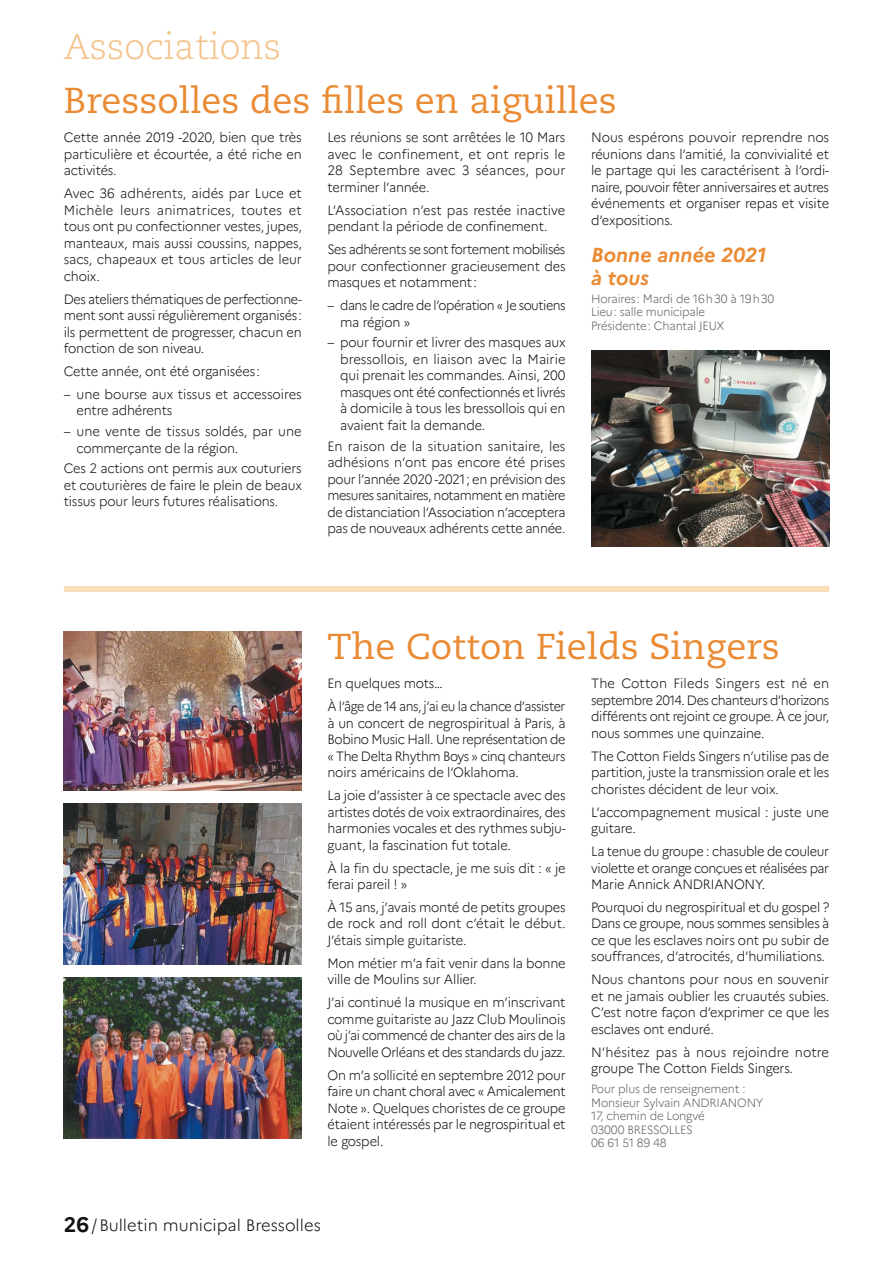
<style>
.page{position:relative;width:893px;height:1263px;background:#fff}
.page>*{position:absolute;margin:0;border:0;box-sizing:border-box;transform-origin:0 0}
.t1{font:36px "Caecilia LT Std";color:#ea8b34}
.t2{font:300 36px "Caecilia LT Std";color:#f4c28a}
.t3{font:italic 700 20.25px/22.5px "Marianne";color:#ea8b34}
.t4{font:300 16.5px "Marianne";color:#121212}
.t5{font:300 13.5px/16.5px "Marianne";letter-spacing:-.015em;color:#121212;text-align:justify;scale:.95 1}
.t6{font:300 13.5px/16.5px "Marianne";letter-spacing:-.015em;color:#121212;text-align:justify;scale:.96 1}
.t7{font:300 13.5px/16.5px "Marianne";letter-spacing:-.015em;color:#121212;text-align:justify;scale:.93 1}
.t8{font:300 13.5px/16.5px "Marianne";letter-spacing:-.015em;color:#121212;text-align:justify;scale:.94 1}
.t9{font:300 13.5px/23px "Marianne";letter-spacing:-.035em;color:#121212;scale:.95 1}
.t10{font:300 13.5px/16.5px "Marianne";letter-spacing:-.035em;color:#121212;scale:.93 1}
.t11{font:300 12px/13.5px "Marianne";letter-spacing:-.015em;color:#606362;scale:.95 1}
.s1{font-weight:700;font-size:21px}
</style>
<div class="page">
<img style="left:591px;top:351px;width:238px;height:195px">
<img style="left:64px;top:631px;width:238px;height:159px">
<img style="left:64px;top:803px;width:238px;height:161px">
<img style="left:64px;top:977px;width:238px;height:161px">
<div style="left:64px;top:586px;width:765px;height:6px;background:#f9deb9"></div>
<h1 class="t2" style="left:64px;top:27px;width:219px">Associations</h1>
<h1 class="t1" style="left:64px;top:80px;width:554px">Bressolles des filles en aiguilles</h1>
<p class="t6" style="left:64px;top:129px;width:249px">Cette année 2019 -2020, bien que très particulière et écourtée, a été riche en activités.</p>
<p class="t6" style="left:64px;top:185px;width:250px">Avec 36 adhérents, aidés par Luce et Michèle leurs animatrices, toutes et tous ont pu confectionner vestes, jupes, manteaux, mais aussi coussins, nappes, sacs, chapeaux et tous articles de leur choix.</p>
<p class="t7" style="left:64px;top:291px;width:258px">Des ateliers thématiques de perfectionne&shy;ment sont aussi régulièrement organisés: ils permettent de progresser, chacun en fonction de son niveau.</p>
<p class="t5" style="left:64px;top:363px;width:208px">Cette année, ont été organisées:</p>
<p class="t6" style="left:77px;top:386px;width:236px;text-indent:-13px">– une bourse aux tissus et accessoires entre adhérents</p>
<p class="t6" style="left:77px;top:423px;width:236px;text-indent:-13px">– une vente de tissus soldés, par une commerçante de la région.</p>
<p class="t5" style="left:64px;top:460px;width:252px">Ces 2 actions ont permis aux couturiers et couturières de faire le plein de beaux tissus pour leurs futures réalisations.</p>
<p class="t5" style="left:327px;top:129px;width:252px">Les réunions se sont arrêtées le 10 Mars avec le confinement, et ont repris le 28 Septembre avec 3 séances, pour terminer l’année.</p>
<p class="t6" style="left:327px;top:202px;width:249px">L’Association n’est pas restée inactive pendant la période de confinement.</p>
<p class="t7" style="left:327px;top:241px;width:258px">Ses adhérents se sont fortement mobilisés pour confectionner gracieusement des masques et notamment:</p>
<p class="t10" style="left:340px;top:297px;width:244px;text-indent:-13px">– dans le cadre de l’opération « Je soutiens ma région »</p>
<p class="t5" style="left:340px;top:334px;width:239px;text-indent:-13px">– pour fournir et livrer des masques aux bressollois, en liaison avec la Mairie qui prenait les commandes. Ainsi, 200 masques ont été confectionnés et livrés à domicile à tous les bressollois qui en avaient fait la demande.</p>
<p class="t6" style="left:327px;top:437px;width:250px">En raison de la situation sanitaire, les adhésions n’ont pas encore été prises pour l’année 2020 -2021; en prévision des mesures sanitaires, notamment en matière de distanciation l’Association n’acceptera pas de nouveaux adhérents cette année.</p>
<p class="t6" style="left:591px;top:129px;width:250px">Nous espérons pouvoir reprendre nos réunions dans l’amitié, la convivialité et le partage qui les caractérisent à l’ordi&shy;naire, pouvoir fêter anniversaires et autres événements et organiser repas et visite d’expositions.</p>
<h2 class="t3" style="left:591px;top:244px;width:176px">Bonne année 2021 à tous</h2>
<p class="t11" style="left:591px;top:291px;width:194px">Horaires: Mardi de 16h30 à 19h30<br>Lieu: salle municipale<br>Présidente: Chantal JEUX</p>
<h1 class="t1" style="left:327px;top:626px;width:454px">The Cotton Fields Singers</h1>
<p class="t9" style="left:327px;top:672px;width:252px">En quelques mots…<br>À l’âge de 14 ans, j’ai eu la chance d’assister</p>
<p class="t5" style="left:327px;top:715px;width:252px">à un concert de negrospiritual à Paris, à Bobino Music Hall. Une représentation de « The Delta Rhythm Boys » cinq chanteurs noirs américains de l’Oklahoma.</p>
<p class="t5" style="left:327px;top:787px;width:252px">La joie d’assister à ce spectacle avec des artistes dotés de voix extraordinaires, des harmonies vocales et des rythmes subju&shy;guant, la fascination fut totale.</p>
<p class="t5" style="left:327px;top:859px;width:252px">À la fin du spectacle, je me suis dit : « je ferai pareil ! »</p>
<p class="t5" style="left:327px;top:899px;width:252px">À 15 ans, j’avais monté de petits groupes de rock and roll dont c’était le début.<br>J’étais simple guitariste.</p>
<p class="t5" style="left:327px;top:955px;width:252px">Mon métier m’a fait venir dans la bonne ville de Moulins sur Allier.</p>
<p class="t5" style="left:327px;top:994px;width:252px">J’ai continué la musique en m’inscrivant comme guitariste au Jazz Club Moulinois où j’ai commencé de chanter des airs de la Nouvelle Orléans et des standards du jazz.</p>
<p class="t5" style="left:327px;top:1066px;width:252px">On m’a sollicité en septembre 2012 pour faire un chant choral avec « Amicalement Note ». Quelques choristes de ce groupe étaient intéressés par le negrospiritual et le gospel.</p>
<p class="t6" style="left:591px;top:675px;width:250px">The Cotton Fileds Singers est né en septembre 2014. Des chanteurs d’horizons différents ont rejoint ce groupe. À ce jour, nous sommes une quinzaine.</p>
<p class="t5" style="left:591px;top:748px;width:252px">The Cotton Fields Singers n’utilise pas de partition, juste la transmission orale et les choristes décident de leur voix.</p>
<p class="t5" style="left:591px;top:804px;width:252px">L’accompagnement musical : juste une guitare.</p>
<p class="t8" style="left:591px;top:843px;width:255px">La tenue du groupe : chasuble de couleur violette et orange conçues et réalisées par Marie Annick ANDRIANONY.</p>
<p class="t5" style="left:591px;top:899px;width:252px">Pourquoi du negrospiritual et du gospel ?<br>Dans ce groupe, nous sommes sensibles à ce que les esclaves noirs ont pu subir de souffrances, d’atrocités, d’humiliations.</p>
<p class="t6" style="left:591px;top:971px;width:250px">Nous chantons pour nous en souvenir et ne jamais oublier les cruautés subies.<br>C’est notre façon d’exprimer ce que les esclaves ont enduré.</p>
<p class="t6" style="left:591px;top:1044px;width:249px">N’hésitez pas à nous rejoindre notre groupe The Cotton Fields Singers.</p>
<p class="t11" style="left:591px;top:1082px;width:183px">Pour plus de renseignement :<br>Monsieur Sylvain ANDRIANONY<br>17, chemin de Longvé<br>03000 BRESSOLLES<br>06 61 51 89 48</p>
<p class="t4" style="left:64px;top:1215px;width:259px"><span class="s1">26</span> /Bulletin municipal Bressolles</p>
</div>
